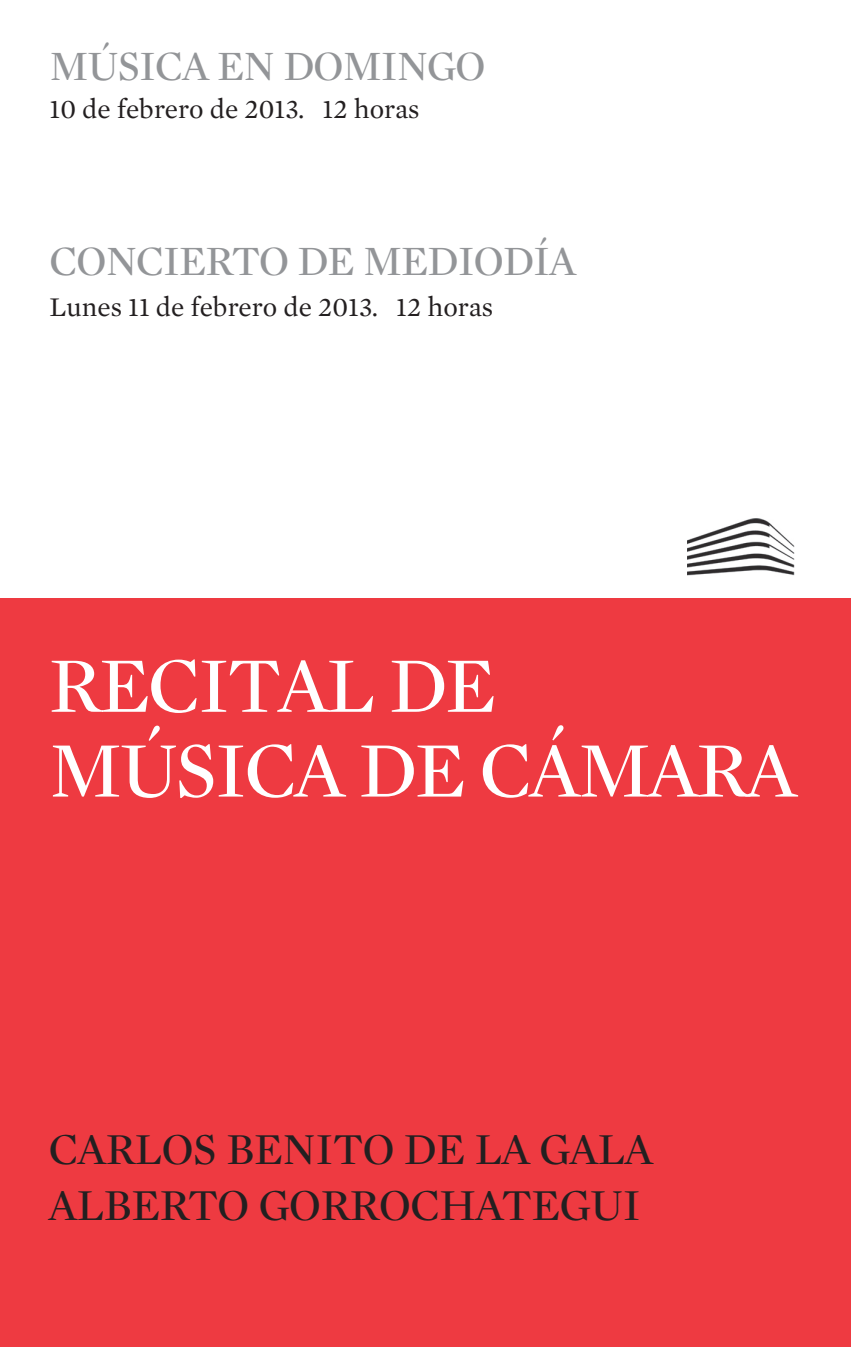
<style>
.page{position:relative;width:851px;height:1347px;background:#fff}
.page>*{position:absolute;margin:0;border:0;box-sizing:border-box;transform-origin:0 0}
.t1{font:80px "Mercury Display";letter-spacing:-.03em;color:#fff}
.t2{font:45px "Mercury Display";letter-spacing:-.01em;color:#231f20}
.t3{font:42.5px "Mercury Display";letter-spacing:-.02em;color:#939598}
.t4{font:27.5px "Mercury Text G1";color:#231f20}
</style>
<div class="page">
<div style="left:0;top:599px;width:850px;height:747px;background:#ee3a41"></div>
<img style="left:687px;top:518px;width:107px;height:58px">
<p class="t3" style="left:50px;top:39px;width:437px">MÚSICA EN DOMINGO</p>
<p class="t4" style="left:50px;top:92px;width:371px">10 de febrero de 2013. 12 horas</p>
<p class="t3" style="left:50px;top:234px;width:528px">CONCIERTO DE MEDIODÍA</p>
<p class="t4" style="left:50px;top:290px;width:445px">Lunes 11 de febrero de 2013. 12 horas</p>
<p class="t1" style="left:49px;top:635px;width:449px">RECITAL DE</p>
<p class="t1" style="left:49px;top:719px;width:749px">MÚSICA DE CÁMARA</p>
<p class="t2" style="left:49px;top:1120px;width:605px">CARLOS BENITO DE LA GALA</p>
<p class="t2" style="left:49px;top:1177px;width:593px">ALBERTO GORROCHATEGUI</p>
</div>
